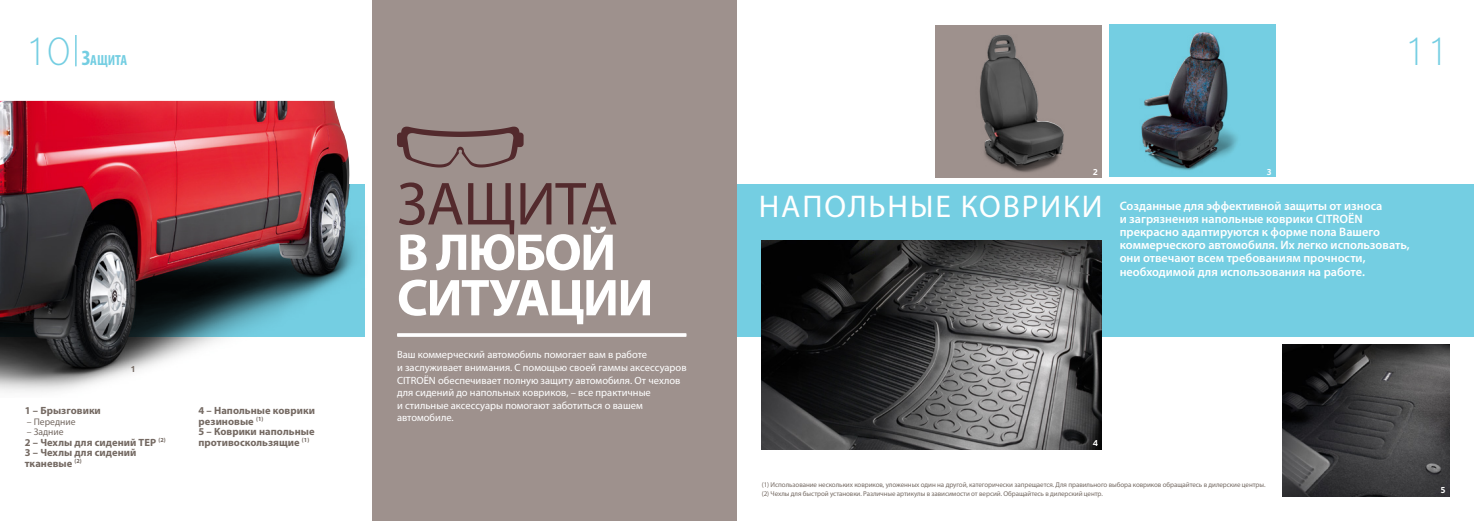
<style>
.page{position:relative;width:1474px;height:521px;background:#fff}
.page>*{position:absolute;margin:0;border:0;box-sizing:border-box;transform-origin:0 0}
.t1{font:61.25px "Myriad Pro";letter-spacing:-.01em;color:#532a2d}
.t2{font:700 52.24px/45.4px "Myriad Pro";letter-spacing:-.03em;color:#fff}
.t3{font:300 42.7px "Citroen";color:#74cee2}
.t4{font:31.5px "Myriad Pro";letter-spacing:.06em;color:#fff}
.t5{font:700 condensed 14.7px "Myriad Pro";color:#74cee2}
.t6{font:600 12.25px/13.1px "Myriad Pro";color:#fff}
.t7{font:10.5px/12.6px "Myriad Pro";color:#fff}
.t8{font:700 10.5px/10.5px "Myriad Pro";letter-spacing:.005em;color:#746962}
.t9{font:9.62px "Myriad Pro";color:#746962}
.t10{font:700 9.28px "Citroen";color:#fff}
.t11{font:700 9.28px "Citroen";color:#746962}
.t12{font:7px/8.8px "Myriad Pro";letter-spacing:-.01em;color:#746962}
.s1{font-size:21px}
</style>
<div class="page">
<div style="left:1109px;top:25px;width:166px;height:152px;background:#74cee2"></div>
<div style="left:935px;top:25px;width:166px;height:152px;background:#9e918d"></div>
<img style="left:1175px;top:43px;width:62px;height:127px">
<img style="left:979px;top:90px;width:85px;height:83px">
<div style="left:733px;top:184px;width:740px;height:153px;background:#74cee2"></div>
<hr style="left:75px;top:35px;width:1px;height:31px;background:#74cee2">
<img style="left:0;top:184px;width:365px;height:208px">
<img style="left:761px;top:240px;width:340px;height:209px">
<img style="left:1282px;top:344px;width:167px;height:152px">
<div style="left:372px;top:0;width:365px;height:521px;background:#9e918d"></div>
<hr style="left:397px;top:333px;width:289px;height:4px;background:#f7f6f6">
<img style="left:0;top:101px;width:349px;height:266px">
<img style="left:980px;top:35px;width:83px;height:131px">
<img style="left:1141px;top:32px;width:77px;height:136px">
<svg style="left:397px;top:127px;width:126px;height:40px"></svg>
<h3 class="t3" style="left:25px;top:23px;width:47px">10</h3>
<h3 class="t3" style="left:1403px;top:23px;width:47px">11</h3>
<h3 class="t5" style="left:82px;top:51px;width:47px"><span class="s1">З</span>ащита</h3>
<p class="t11" style="left:130px;top:362px;width:7px">1</p>
<p class="t8" style="left:25px;top:405px;width:78px">1 – Брызговики</p>
<p class="t9" style="left:27px;top:415px;width:50px">– Передние</p>
<p class="t9" style="left:27px;top:426px;width:38px">– Задние</p>
<p class="t8" style="left:25px;top:436px;width:142px">2 – Чехлы для сидений ТЕР <sup>(2)<br></sup>3 – Чехлы для сидений тканевые <sup>(2)</sup></p>
<p class="t8" style="left:198px;top:405px;width:118px">4 – Напольные коврики резиновые <sup>(1)<br></sup>5 – Коврики напольные противоскользящие <sup>(1)</sup></p>
<h1 class="t1" style="left:397px;top:166px;width:222px">ЗАЩИТА</h1>
<h2 class="t2" style="left:397px;top:228px;width:258px">В ЛЮБОЙ<br>СИТУАЦИИ</h2>
<p class="t7" style="left:397px;top:348px;width:291px">Ваш коммерческий автомобиль помогает вам в работе<br>и заслуживает внимания. С помощью своей гаммы аксессуаров CITROËN обеспечивает полную защиту автомобиля. От чехлов для сидений до напольных ковриков, – все практичные<br>и стильные аксессуары помогают заботиться о вашем автомобиле.</p>
<p class="t10" style="left:1092px;top:165px;width:7px">2</p>
<p class="t10" style="left:1266px;top:165px;width:7px">3</p>
<h3 class="t4" style="left:759px;top:187px;width:345px">НАПОЛЬНЫЕ КОВРИКИ</h3>
<p class="t6" style="left:1119px;top:199px;width:291px">Созданные для эффективной защиты от износа<br>и загрязнения напольные коврики CITROËN прекрасно адаптируются к форме пола Вашего коммерческого автомобиля. Их легко использовать, они отвечают всем требованиям прочности, необходимой для использования на работе.</p>
<p class="t10" style="left:1092px;top:437px;width:7px">4</p>
<p class="t12" style="left:761px;top:480px;width:505px">(1) Использование нескольких ковриков, уложенных один на другой, категорически запрещается. Для правильного выбора ковриков обращайтесь в дилерские центры. (2) Чехлы для быстрой установки. Различные артикулы в зависимости от версий. Обращайтесь в дилерский центр.</p>
<p class="t10" style="left:1440px;top:484px;width:7px">5</p>
</div>
